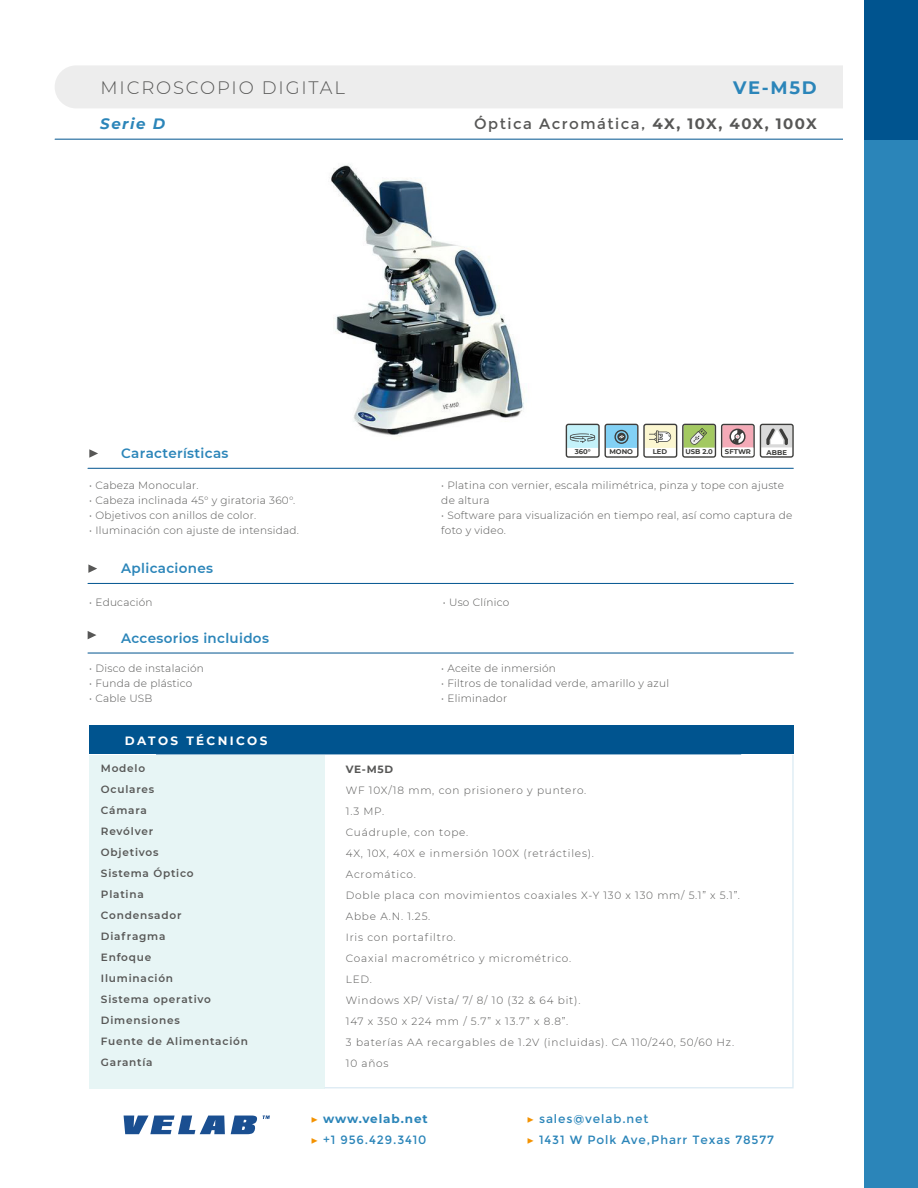
<style>
.page{position:relative;width:918px;height:1188px;background:#fff}
.page>*{position:absolute;margin:0;border:0;box-sizing:border-box;transform-origin:0 0}
.t1{font:300 18px "Montserrat";letter-spacing:.1em;color:#575756}
.t2{font:700 18px "Montserrat";color:#2b85b9}
.t3{font:15px "Montserrat";letter-spacing:.1em;color:#575756}
.t4{font:italic 700 15px "Montserrat";letter-spacing:.1em;color:#2b85b9}
.t5{font:600 13.5px "Montserrat";letter-spacing:.025em;color:#2b85b9}
.t6{font:12px "Montserrat";letter-spacing:.075em;color:#2b85b9}
.t7{font:700 12px "Montserrat";letter-spacing:.075em;color:#2b85b9}
.t8{font:700 12px "Montserrat";letter-spacing:.2em;color:#fff}
.t9{font:300 10.5px/15px "Montserrat";letter-spacing:.025em;color:#575756}
.t10{font:300 10.5px "Montserrat";letter-spacing:.075em;color:#575756}
.t11{font:600 10.5px "Montserrat";letter-spacing:.075em;color:#575756}
.t12{font:300 10.5px "Montserrat";letter-spacing:.07em;color:#575756}
.t13{font:700 10.5px "Montserrat";color:#575756}
.t14{font:700 6.9px "Montserrat";color:#3d3d3b}
.s1{font-weight:700}
.s2{font-family:"Minion Pro";font-weight:400;color:#f39200}
.s3{font-family:"Minion Pro";color:#f39200}
</style>
<div class="page">
<div style="left:55px;top:65px;width:808px;height:43px;background:#ededed;border-radius:22px"></div>
<hr style="left:55px;top:139px;width:810px;height:1px;background:#00548f">
<div style="left:864px;top:140px;width:54px;height:1048px;background:#2b85b9"></div>
<div style="left:864px;top:0;width:54px;height:140px;background:#00548f"></div>
<div style="left:844px;top:1px;width:20px;height:1186px;background:#fff"></div>
<svg style="left:124px;top:1116px;width:101px;height:18px"></svg>
<svg style="left:231px;top:1116px;width:26px;height:18px"></svg>
<svg style="left:263px;top:1116px;width:7px;height:3px"></svg>
<div style="left:89px;top:755px;width:236px;height:334px;background:#e7f5f5"></div>
<hr style="left:792px;top:755px;width:2px;height:332px;background:#2b85b9">
<hr style="left:325px;top:1087px;width:469px;height:2px;background:#2b85b9">
<hr style="left:156px;top:754px;width:585px;height:1px;background:#00548f">
<hr style="left:88px;top:653px;width:705px;height:1px;background:#00548f">
<hr style="left:88px;top:583px;width:705px;height:1px;background:#00548f">
<hr style="left:88px;top:468px;width:705px;height:1px;background:#00548f">
<svg style="left:88px;top:631px;width:8px;height:8px"></svg>
<svg style="left:88px;top:564px;width:9px;height:9px"></svg>
<svg style="left:89px;top:449px;width:9px;height:9px"></svg>
<div style="left:89px;top:725px;width:705px;height:29px;background:#00548f"></div>
<img style="left:331px;top:164px;width:194px;height:273px">
<svg style="left:566px;top:424px;width:228px;height:34px"></svg>
<p class="t1" style="left:101px;top:76px;width:246px">MICROSCOPIO DIGITAL</p>
<p class="t4" style="left:100px;top:113px;width:66px">Serie D</p>
<p class="t3" style="left:474px;top:115px;width:344px">Óptica Acromática, <span class="s1">4X, 10X, 40X, 100X</span></p>
<p class="t2" style="left:733px;top:75px;width:85px">VE-M5D</p>
<p class="t5" style="left:121px;top:444px;width:109px">Características</p>
<p class="t14" style="left:575px;top:447px;width:17px">360°</p>
<p class="t14" style="left:609px;top:447px;width:25px">MONO</p>
<p class="t14" style="left:653px;top:447px;width:16px">LED</p>
<p class="t14" style="left:685px;top:447px;width:29px">USB 2.0</p>
<p class="t14" style="left:725px;top:447px;width:27px">SFTWR</p>
<p class="t14" style="left:767px;top:447px;width:22px">ABBE</p>
<p class="t9" style="left:89px;top:477px;width:111px">• Cabeza Monocular.</p>
<p class="t9" style="left:89px;top:492px;width:207px">• Cabeza inclinada 45° y giratoria 360°.</p>
<p class="t9" style="left:89px;top:507px;width:168px">• Objetivos con anillos de color.</p>
<p class="t9" style="left:89px;top:522px;width:211px">• Iluminación con ajuste de intensidad.</p>
<p class="t9" style="left:441px;top:477px;width:344px">• Platina con vernier, escala milimétrica, pinza y tope con ajuste de altura</p>
<p class="t9" style="left:441px;top:507px;width:353px">• Software para visualización en tiempo real, así como captura de foto y video.</p>
<p class="t5" style="left:121px;top:559px;width:94px">Aplicaciones</p>
<p class="t9" style="left:89px;top:594px;width:65px">• Educación</p>
<p class="t9" style="left:443px;top:594px;width:68px">• Uso Clínico</p>
<p class="t5" style="left:121px;top:628px;width:149px">Accesorios incluidos</p>
<p class="t9" style="left:89px;top:661px;width:116px">• Disco de instalación</p>
<p class="t9" style="left:89px;top:676px;width:104px">• Funda de plástico</p>
<p class="t9" style="left:89px;top:691px;width:65px">• Cable USB</p>
<p class="t8" style="left:125px;top:732px;width:144px">DATOS TÉCNICOS</p>
<p class="t11" style="left:101px;top:761px;width:46px">Modelo</p>
<p class="t11" style="left:101px;top:782px;width:55px">Oculares</p>
<p class="t11" style="left:101px;top:803px;width:48px">Cámara</p>
<p class="t11" style="left:101px;top:824px;width:54px">Revólver</p>
<p class="t11" style="left:101px;top:845px;width:59px">Objetivos</p>
<p class="t11" style="left:101px;top:866px;width:94px">Sistema Óptico</p>
<p class="t11" style="left:101px;top:887px;width:44px">Platina</p>
<p class="t11" style="left:101px;top:908px;width:82px">Condensador</p>
<p class="t11" style="left:101px;top:929px;width:66px">Diafragma</p>
<p class="t11" style="left:101px;top:950px;width:52px">Enfoque</p>
<p class="t11" style="left:101px;top:971px;width:74px">Iluminación</p>
<p class="t11" style="left:101px;top:992px;width:112px">Sistema operativo</p>
<p class="t11" style="left:101px;top:1013px;width:80px">Dimensiones</p>
<p class="t11" style="left:101px;top:1034px;width:149px">Fuente de Alimentación</p>
<p class="t11" style="left:101px;top:1055px;width:53px">Garantía</p>
<p class="t9" style="left:441px;top:661px;width:116px">• Aceite de inmersión</p>
<p class="t9" style="left:441px;top:676px;width:229px">• Filtros de tonalidad verde, amarillo y azul</p>
<p class="t9" style="left:441px;top:691px;width:67px">• Eliminador</p>
<p class="t13" style="left:346px;top:762px;width:49px">VE-M5D</p>
<p class="t10" style="left:346px;top:783px;width:242px">WF 10X/18 mm, con prisionero y puntero.</p>
<p class="t9" style="left:346px;top:803px;width:40px">1.3 MP.</p>
<p class="t10" style="left:346px;top:825px;width:124px">Cuádruple, con tope.</p>
<p class="t10" style="left:346px;top:846px;width:250px">4X, 10X, 40X e inmersión 100X (retráctiles).</p>
<p class="t10" style="left:346px;top:867px;width:71px">Acromático.</p>
<p class="t12" style="left:346px;top:888px;width:396px">Doble placa con movimientos coaxiales X-Y 130 x 130 mm/ 5.1” x 5.1”.</p>
<p class="t9" style="left:346px;top:908px;width:86px">Abbe A.N. 1.25.</p>
<p class="t10" style="left:346px;top:930px;width:111px">Iris con portafiltro.</p>
<p class="t10" style="left:346px;top:951px;width:227px">Coaxial macrométrico y micrométrico.</p>
<p class="t9" style="left:346px;top:971px;width:28px">LED.</p>
<p class="t10" style="left:346px;top:993px;width:236px">Windows XP/ Vista/ 7/ 8/ 10 (32 &amp; 64 bit).</p>
<p class="t10" style="left:346px;top:1014px;width:224px">147 x 350 x 224 mm / 5.7” x 13.7” x 8.8”.</p>
<p class="t10" style="left:346px;top:1035px;width:390px">3 baterías AA recargables de 1.2V (incluidas). CA 110/240, 50/60 Hz.</p>
<p class="t9" style="left:346px;top:1055px;width:44px">10 años</p>
<p class="t7" style="left:311px;top:1110px;width:119px"><span class="s2">▶</span> www.velab.net</p>
<p class="t6" style="left:527px;top:1111px;width:123px"><span class="s3">▶</span> sales@velab.net</p>
<p class="t6" style="left:311px;top:1132px;width:117px"><span class="s3">▶</span> +1 956.429.3410</p>
<p class="t6" style="left:527px;top:1132px;width:249px"><span class="s3">▶</span> 1431 W Polk Ave,Pharr Texas 78577</p>
</div>
